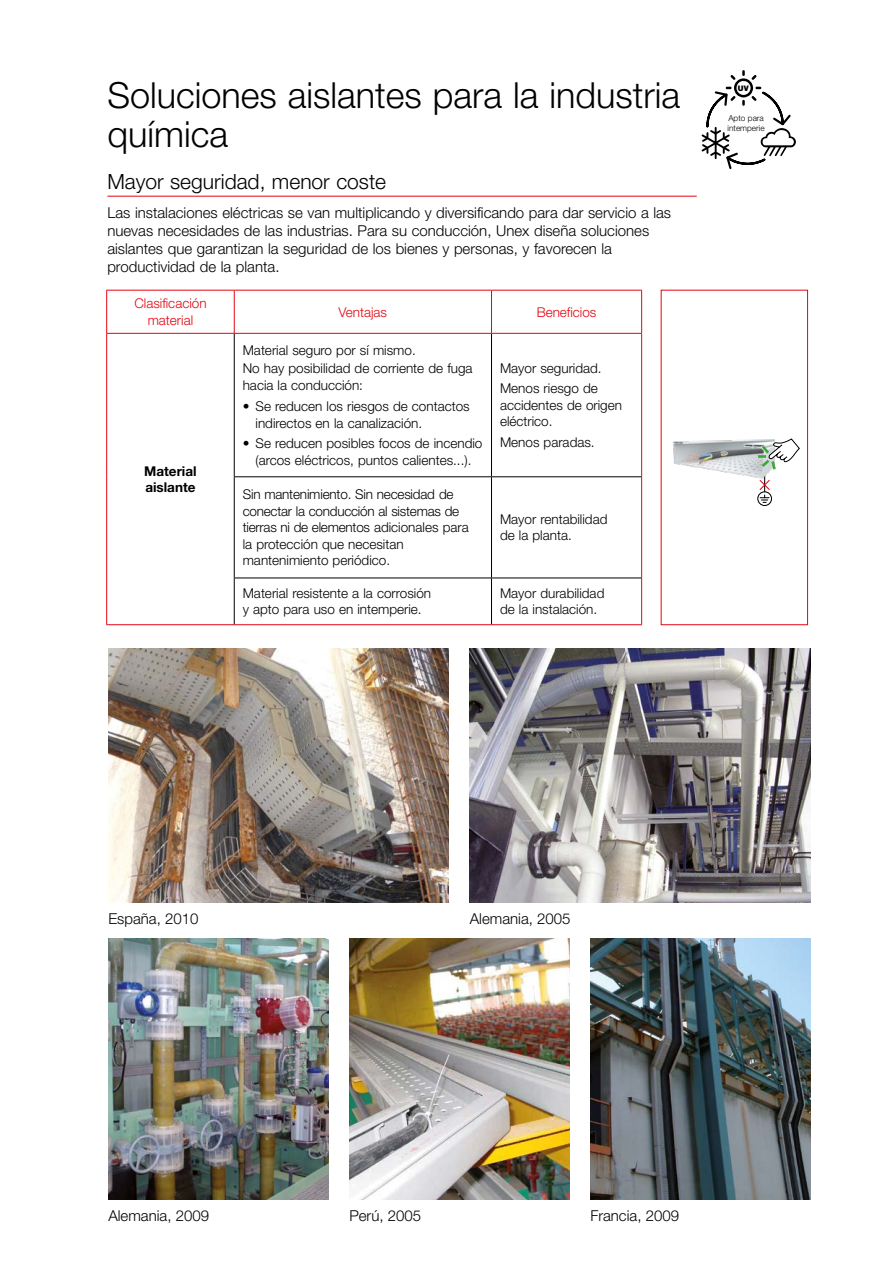
<style>
.page{position:relative;width:893px;height:1263px;background:#fff}
.page>*{position:absolute;margin:0;border:0;box-sizing:border-box;transform-origin:0 0}
.t1{font:300 36px/39px "Helvetica Neue LT Std";color:#000}
.t2{font:300 21px "Helvetica Neue LT Std";color:#000}
.t3{font:300 15px/18px "Helvetica Neue LT Std";color:#000}
.t4{font:300 13.5px/16.5px "Helvetica Neue LT Std";color:#000}
.t5{font:300 13.5px/16.5px "Helvetica Neue LT Std";color:#e30613;text-align:center}
.t6{font:700 13.5px/16.5px "Helvetica Neue LT Std";color:#000}
.t7{font:300 8.25px/9.9px "Helvetica Neue LT Pro";color:#000}
.t8{font:900 7.65px "Helvetica Neue LT Std";color:#000}
</style>
<div class="page">
<hr style="left:107px;top:196px;width:590px;height:1px;background:#e30613">
<svg style="left:701px;top:70px;width:95px;height:99px"></svg>
<div style="left:661px;top:290px;width:147px;height:335px;background:#fff;border:1px solid #e30613"></div>
<hr style="left:106px;top:290px;width:128px;height:1px;background:#e30613">
<hr style="left:106px;top:291px;width:1px;height:42px;background:#e30613">
<hr style="left:234px;top:290px;width:257px;height:1px;background:#e30613">
<hr style="left:491px;top:290px;width:151px;height:1px;background:#e30613">
<hr style="left:641px;top:291px;width:1px;height:42px;background:#e30613">
<hr style="left:106px;top:333px;width:128px;height:1px;background:#e30613">
<hr style="left:106px;top:334px;width:1px;height:143px;background:#e30613">
<hr style="left:106px;top:477px;width:1px;height:101px;background:#e30613">
<hr style="left:106px;top:578px;width:1px;height:46px;background:#e30613">
<hr style="left:106px;top:624px;width:128px;height:1px;background:#e30613">
<hr style="left:234px;top:333px;width:257px;height:1px;background:#e30613">
<hr style="left:491px;top:333px;width:151px;height:1px;background:#e30613">
<hr style="left:641px;top:334px;width:1px;height:143px;background:#e30613">
<hr style="left:641px;top:477px;width:1px;height:101px;background:#e30613">
<hr style="left:641px;top:578px;width:1px;height:46px;background:#e30613">
<hr style="left:234px;top:624px;width:257px;height:1px;background:#e30613">
<hr style="left:491px;top:624px;width:151px;height:1px;background:#e30613">
<hr style="left:234px;top:334px;width:1px;height:142px;background:#000">
<hr style="left:491px;top:334px;width:1px;height:142px;background:#000">
<hr style="left:234px;top:476px;width:257px;height:1px;background:#000">
<hr style="left:234px;top:477px;width:1px;height:101px;background:#000">
<hr style="left:491px;top:476px;width:150px;height:1px;background:#000">
<hr style="left:491px;top:477px;width:1px;height:101px;background:#000">
<hr style="left:234px;top:578px;width:257px;height:1px;background:#000">
<hr style="left:234px;top:578px;width:1px;height:46px;background:#000">
<hr style="left:491px;top:578px;width:150px;height:1px;background:#000">
<hr style="left:491px;top:578px;width:1px;height:46px;background:#000">
<hr style="left:234px;top:291px;width:1px;height:42px;background:#e30613">
<hr style="left:491px;top:291px;width:1px;height:42px;background:#e30613">
<img style="left:108px;top:648px;width:341px;height:254px">
<img style="left:470px;top:648px;width:340px;height:254px">
<img style="left:108px;top:938px;width:220px;height:261px">
<img style="left:349px;top:938px;width:220px;height:261px">
<img style="left:590px;top:938px;width:220px;height:261px">
<div style="left:757px;top:491px;width:15px;height:15px;border:1px solid #000;border-radius:50%"></div>
<img style="left:673px;top:439px;width:82px;height:39px">
<svg style="left:755px;top:438px;width:45px;height:65px"></svg>
<h1 class="t1" style="left:107px;top:75px;width:574px">Soluciones aislantes para la industria química</h1>
<h2 class="t2" style="left:107px;top:169px;width:280px">Mayor seguridad, menor coste</h2>
<p class="t3" style="left:107px;top:203px;width:565px">Las instalaciones eléctricas se van multiplicando y diversificando para dar servicio a las nuevas necesidades de las industrias. Para su conducción, Unex diseña soluciones aislantes que garantizan la seguridad de los bienes y personas, y favorecen la productividad de la planta.</p>
<p class="t5" style="left:134px;top:295px;width:74px">Clasificación material</p>
<p class="t5" style="left:339px;top:303px;width:50px">Ventajas</p>
<p class="t5" style="left:537px;top:303px;width:61px">Beneficios</p>
<p class="t6" style="left:144px;top:462px;width:54px">Material aislante</p>
<p class="t4" style="left:243px;top:341px;width:231px;line-height:17.7px">Material seguro por sí mismo.<br>No hay posibilidad de corriente de fuga hacia la conducción:</p>
<p class="t4" style="left:255px;top:398px;width:216px;text-indent:-13px">• Se reducen los riesgos de contactos indirectos en la canalización.</p>
<p class="t4" style="left:243px;top:435px;width:241px;text-align:center">• Se reducen posibles focos de incendio (arcos eléctricos, puntos calientes...).</p>
<p class="t4" style="left:243px;top:486px;width:227px">Sin mantenimiento. Sin necesidad de conectar la conducción al sistemas de tierras ni de elementos adicionales para la protección que necesitan mantenimiento periódico.</p>
<p class="t4" style="left:500px;top:357px;width:103px;line-height:20.7px">Mayor seguridad.<br>Menos riesgo de</p>
<p class="t4" style="left:500px;top:396px;width:124px">accidentes de origen eléctrico.</p>
<p class="t4" style="left:500px;top:434px;width:96px">Menos paradas.</p>
<p class="t4" style="left:500px;top:511px;width:109px">Mayor rentabilidad de la planta.</p>
<p class="t4" style="left:243px;top:584px;width:190px">Material resistente a la corrosión y apto para uso en intemperie.</p>
<p class="t4" style="left:500px;top:584px;width:106px">Mayor durabilidad de la instalación.</p>
<p class="t8" style="left:738px;top:84px;width:12px">UV</p>
<p class="t7" style="left:728px;top:113px;width:38px">Apto para intemperie</p>
<p class="t3" style="left:108px;top:910px;width:92px">España, 2010</p>
<p class="t3" style="left:470px;top:910px;width:102px">Alemania, 2005</p>
<p class="t3" style="left:108px;top:1206px;width:102px">Alemania, 2009</p>
<p class="t3" style="left:349px;top:1206px;width:73px">Perú, 2005</p>
<p class="t3" style="left:590px;top:1206px;width:90px">Francia, 2009</p>
</div>
